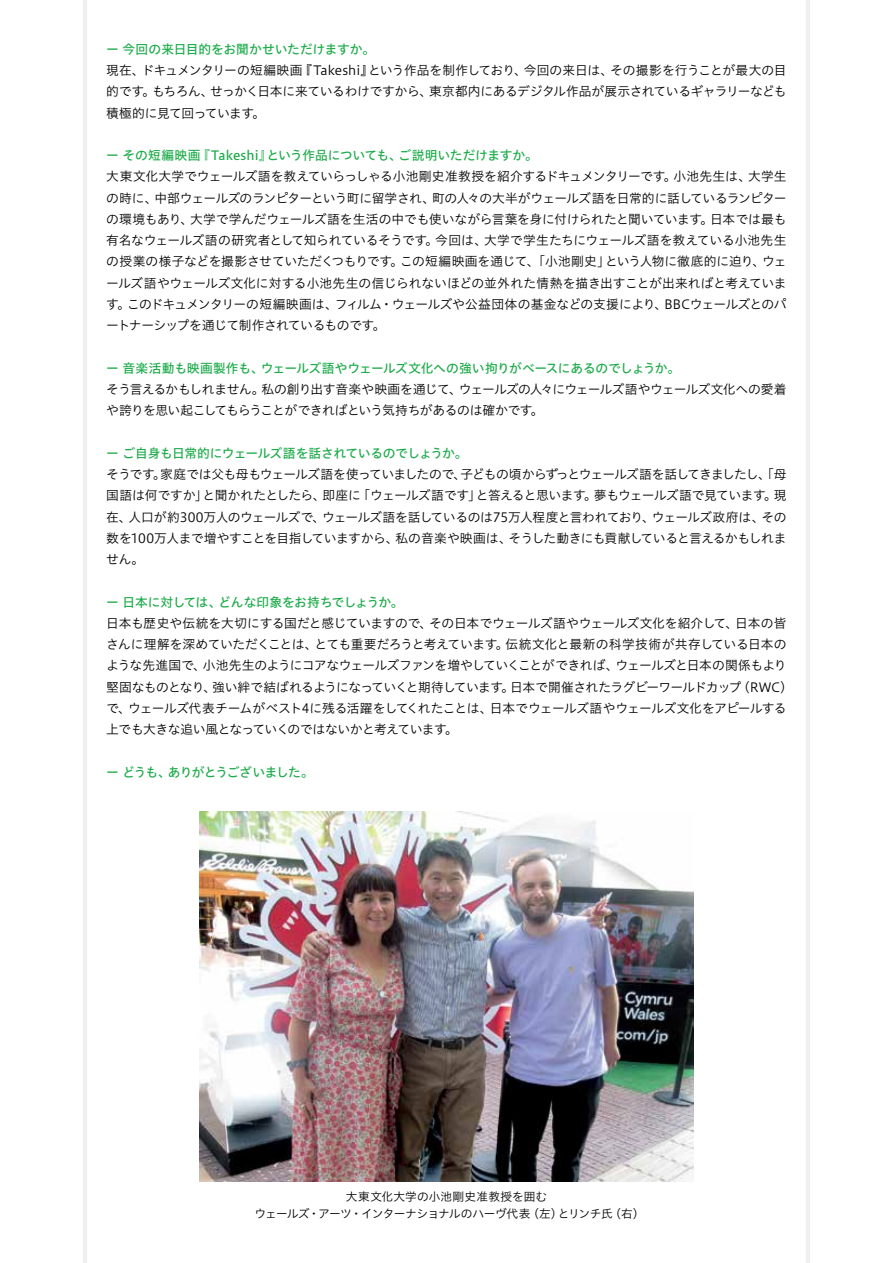
<style>
.page{position:relative;width:893px;height:1263px;background:#fff}
.page>*{position:absolute;margin:0;border:0;box-sizing:border-box;transform-origin:0 0}
.t1{font:12.75px/21.3px "Hiragino UD Sans Std N W3";letter-spacing:-.035em;color:#000;text-align:justify}
.t2{font:12.75px "Hiragino UD Sans Std N W5";letter-spacing:-.025em;color:#1eac4b}
.t3{font:12.75px "Hiragino UD Sans Std N W5";letter-spacing:-.045em;color:#1eac4b}
.t4{font:12.75px "Hiragino UD Sans Std N W5";color:#1eac4b}
.t5{font:12.75px "Hiragino UD Sans Std N W5";letter-spacing:-.065em;color:#1eac4b}
.t6{font:11.7px/17px "Hiragino UD Sans Std N W3";letter-spacing:-.03em;color:#000;text-align:center}
</style>
<div class="page">
<hr style="left:83px;top:0;width:4px;height:1263px;background:#efefef">
<hr style="left:806px;top:0;width:4px;height:1263px;background:#efefef">
<img style="left:200px;top:811px;width:493px;height:370px">
<p class="t4" style="left:106px;top:39px;width:270px">ー 今回の来日目的をお聞かせいただけますか。</p>
<p class="t1" style="left:106px;top:59px;width:682px">現在、ドキュメンタリーの短編映画『Takeshi』という作品を制作しており、今回の来日は、その撮影を行うことが最大の目的です。もちろん、せっかく日本に来ているわけですから、東京都内にあるデジタル作品が展示されているギャラリーなども積極的に見て回っています。</p>
<p class="t2" style="left:106px;top:146px;width:433px">ー その短編映画『Takeshi』という作品についても、ご説明いただけますか。</p>
<p class="t1" style="left:106px;top:165px;width:682px">大東文化大学でウェールズ語を教えていらっしゃる小池剛史准教授を紹介するドキュメンタリーです。小池先生は、大学生の時に、中部ウェールズのランピターという町に留学され、町の人々の大半がウェールズ語を日常的に話しているランピターの環境もあり、大学で学んだウェールズ語を生活の中でも使いながら言葉を身に付けられたと聞いています。日本では最も有名なウェールズ語の研究者として知られているそうです。今回は、大学で学生たちにウェールズ語を教えている小池先生の授業の様子などを撮影させていただくつもりです。この短編映画を通じて、「小池剛史」という人物に徹底的に迫り、ウェールズ語やウェールズ文化に対する小池先生の信じられないほどの並外れた情熱を描き出すことが出来ればと考えています。このドキュメンタリーの短編映画は、フィルム・ウェールズや公益団体の基金などの支援により、BBCウェールズとのパートナーシップを通じて制作されているものです。</p>
<p class="t2" style="left:106px;top:358px;width:575px">ー 音楽活動も映画製作も、ウェールズ語やウェールズ文化への強い拘りがベースにあるのでしょうか。</p>
<p class="t1" style="left:106px;top:378px;width:682px">そう言えるかもしれません。私の創り出す音楽や映画を通じて、ウェールズの人々にウェールズ語やウェールズ文化への愛着や誇りを思い起こしてもらうことができればという気持ちがあるのは確かです。</p>
<p class="t2" style="left:106px;top:443px;width:363px">ー ご自身も日常的にウェールズ語を話されているのでしょうか。</p>
<p class="t1" style="left:106px;top:463px;width:682px">そうです。家庭では父も母もウェールズ語を使っていましたので、子どもの頃からずっとウェールズ語を話してきましたし、「母国語は何ですか」と聞かれたとしたら、即座に「ウェールズ語です」と答えると思います。夢もウェールズ語で見ています。現在、人口が約300万人のウェールズで、ウェールズ語を話しているのは75万人程度と言われており、ウェールズ政府は、その数を100万人まで増やすことを目指していますから、私の音楽や映画は、そうした動きにも貢献していると言えるかもしれません。</p>
<p class="t3" style="left:106px;top:592px;width:299px">ー 日本に対しては、どんな印象をお持ちでしょうか。</p>
<p class="t1" style="left:106px;top:612px;width:688px;text-align:left">日本も歴史や伝統を大切にする国だと感じていますので、その日本でウェールズ語やウェールズ文化を紹介して、日本の皆さんに理解を深めていただくことは、とても重要だろうと考えています。伝統文化と最新の科学技術が共存している日本のような先進国で、小池先生のようにコアなウェールズファンを増やしていくことができれば、ウェールズと日本の関係もより堅固なものとなり、強い絆で結ばれるようになっていくと期待しています。日本で開催されたラグビーワールドカップ（RWC）で、ウェールズ代表チームがベスト4に残る活躍をしてくれたことは、日本でウェールズ語やウェールズ文化をアピールする上でも大きな追い風となっていくのではないかと考えています。</p>
<p class="t5" style="left:106px;top:762px;width:209px">ー どうも、ありがとうございました。</p>
<p class="t6" style="left:254px;top:1187px;width:391px">大東文化大学の小池剛史准教授を囲む<br>ウェールズ・アーツ・インターナショナルのハーヴ代表（左）とリンチ氏（右）</p>
</div>
